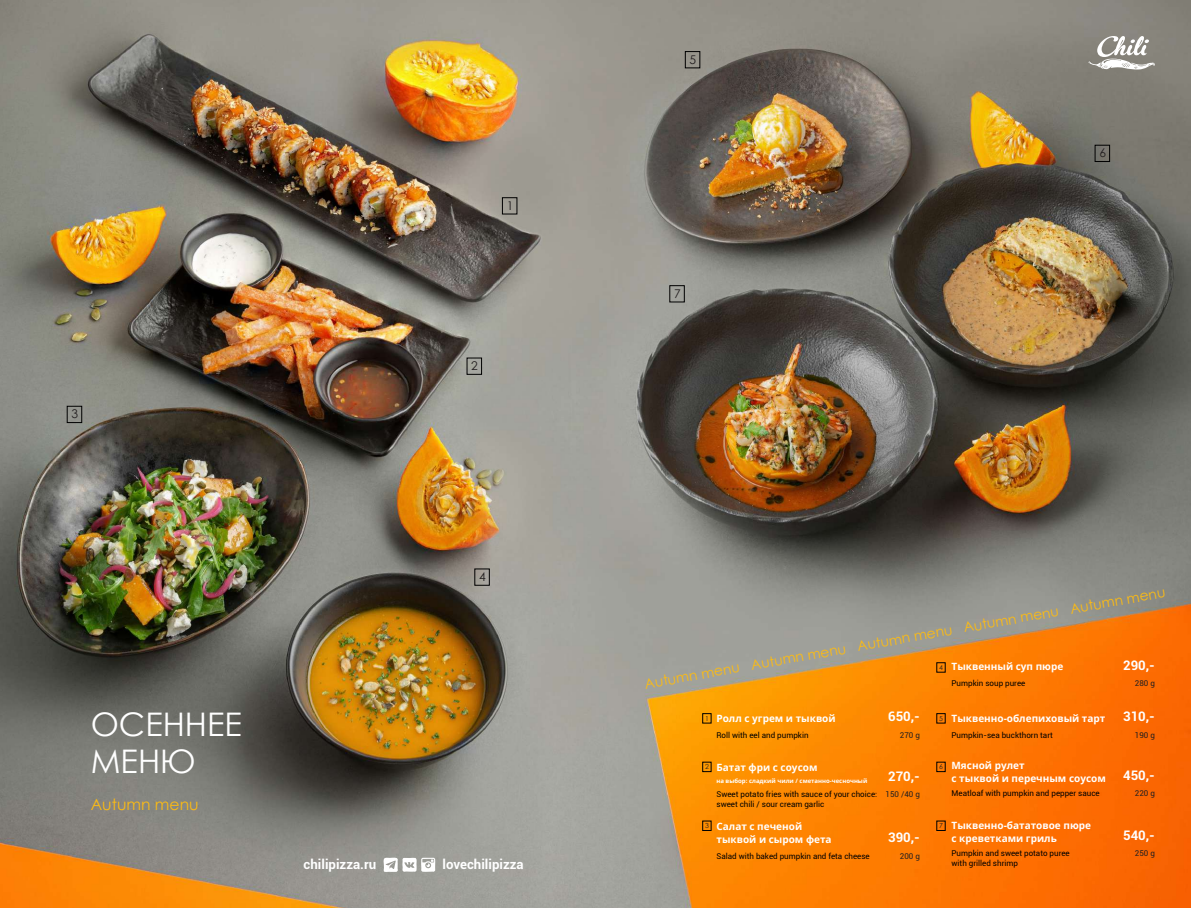
<style>
.page{position:relative;width:1191px;height:908px;background:#fff}
.page>*{position:absolute;margin:0;border:0;box-sizing:border-box;transform-origin:0 0}
.t1{font:32.5px/36.9px "Century Gothic";color:#fff}
.t2{font:15.6px "Century Gothic";color:#fcbb13}
.t3{font:13.9px "Century Gothic";color:#fcbb13}
.t4{font:700 13.2px "Roboto";color:#fff}
.t5{font:12px "Century Gothic";color:#231f20}
.t6{font:700 10px/13px "Open Sans";color:#fff}
.t7{font:8px/10px "Roboto";color:#000001}
.t8{font:8px "Roboto";color:#231f20}
.t9{font:7px "Century Gothic";color:#231f20}
.t10{font:700 6px "Open Sans";color:#fff}
</style>
<div class="page">
<img style="left:0;top:0;width:1191px;height:907px">
<svg style="left:1088px;top:36px;width:67px;height:33px"></svg>
<svg style="left:383px;top:857px;width:52px;height:14px"></svg>
<div style="left:502px;top:197px;width:15px;height:17px;border:1px solid #000"></div>
<div style="left:466px;top:357px;width:16px;height:17px;border:1px solid #000"></div>
<div style="left:67px;top:405px;width:15px;height:18px;border:1px solid #000"></div>
<div style="left:474px;top:568px;width:16px;height:17px;border:1px solid #000"></div>
<div style="left:685px;top:51px;width:15px;height:17px;border:1px solid #000"></div>
<div style="left:1094px;top:145px;width:16px;height:17px;border:1px solid #000"></div>
<div style="left:669px;top:285px;width:16px;height:17px;border:1px solid #000"></div>
<div style="left:702px;top:713px;width:9px;height:10px;border:1px solid #000"></div>
<div style="left:702px;top:761px;width:9px;height:10px;border:1px solid #000"></div>
<div style="left:702px;top:820px;width:9px;height:10px;border:1px solid #000"></div>
<h3 class="t5" style="left:71px;top:405px;width:8px">3</h3>
<h1 class="t1" style="left:91px;top:704px;width:153px">ОСЕННЕЕ<br>МЕНЮ</h1>
<h2 class="t2" style="left:91px;top:792px;width:109px">Autumn menu</h2>
<h3 class="t5" style="left:506px;top:197px;width:8px">1</h3>
<h3 class="t5" style="left:471px;top:357px;width:8px">2</h3>
<h3 class="t5" style="left:479px;top:568px;width:8px">4</h3>
<h3 class="t4" style="left:304px;top:854px;width:74px">chilipizza.ru</h3>
<h3 class="t4" style="left:442px;top:854px;width:83px">lovechilipizza</h3>
<h3 class="t5" style="left:689px;top:51px;width:8px">5</h3>
<h3 class="t5" style="left:674px;top:285px;width:8px">7</h3>
<h3 class="t5" style="left:1099px;top:145px;width:8px">6</h3>
<h3 class="t3" style="left:643px;top:673px;width:530px;rotate:-10deg">Autumn menu Autumn menu Autumn menu Autumn menu Autumn menu</h3>
<p class="t6" style="left:716px;top:711px;width:121px">Ролл с угрем и тыквой</p>
<h3 class="t4" style="left:888px;top:706px;width:33px">650,-</h3>
<p class="t7" style="left:716px;top:729px;width:94px">Roll with eel and pumpkin</p>
<p class="t8" style="left:900px;top:729px;width:22px">270 g</p>
<p class="t6" style="left:951px;top:659px;width:113px">Тыквенный суп пюре</p>
<h3 class="t4" style="left:1123px;top:655px;width:33px">290,-</h3>
<p class="t7" style="left:951px;top:677px;width:75px">Pumpkin soup puree</p>
<p class="t8" style="left:1135px;top:677px;width:22px">280 g</p>
<p class="t6" style="left:951px;top:711px;width:155px">Тыквенно-облепиховый тарт</p>
<h3 class="t4" style="left:1123px;top:706px;width:33px">310,-</h3>
<p class="t7" style="left:951px;top:729px;width:103px">Pumpkin-sea buckthorn tart</p>
<p class="t8" style="left:1135px;top:729px;width:22px">190 g</p>
<p class="t6" style="left:951px;top:758px;width:156px">Мясной рулет<br>с тыквой и перечным соусом</p>
<h3 class="t4" style="left:1123px;top:765px;width:33px">450,-</h3>
<p class="t7" style="left:951px;top:787px;width:150px">Meatloaf with pumpkin and pepper sauce</p>
<p class="t8" style="left:1135px;top:787px;width:22px">220 g</p>
<p class="t6" style="left:951px;top:818px;width:141px">Тыквенно-бататовое пюре с креветками гриль</p>
<h3 class="t4" style="left:1123px;top:825px;width:33px">540,-</h3>
<p class="t7" style="left:951px;top:847px;width:120px">Pumpkin and sweet potato puree with grilled shrimp</p>
<p class="t8" style="left:1135px;top:847px;width:22px">250 g</p>
<p class="t9" style="left:939px;top:662px;width:5px">4</p>
<p class="t9" style="left:705px;top:713px;width:5px">1</p>
<p class="t9" style="left:939px;top:713px;width:5px">5</p>
<p class="t6" style="left:716px;top:760px;width:102px">Батат фри с соусом</p>
<p class="t10" style="left:716px;top:776px;width:152px">на выбор: сладкий чили / сметанно-чесночный</p>
<h3 class="t4" style="left:888px;top:766px;width:33px">270,-</h3>
<p class="t7" style="left:716px;top:789px;width:162px">Sweet potato fries with sauce of your choice: sweet chili / sour cream garlic</p>
<p class="t8" style="left:885px;top:788px;width:36px">150 /40 g</p>
<p class="t6" style="left:716px;top:818px;width:117px">Салат с печеной тыквой и сыром фета</p>
<h3 class="t4" style="left:888px;top:827px;width:33px">390,-</h3>
<p class="t7" style="left:716px;top:850px;width:155px">Salad with baked pumpkin and feta cheese</p>
<p class="t8" style="left:900px;top:849px;width:22px">200 g</p>
<p class="t9" style="left:705px;top:761px;width:5px">2</p>
<p class="t9" style="left:939px;top:761px;width:5px">6</p>
<p class="t9" style="left:705px;top:820px;width:5px">3</p>
<p class="t9" style="left:939px;top:820px;width:5px">7</p>
</div>
